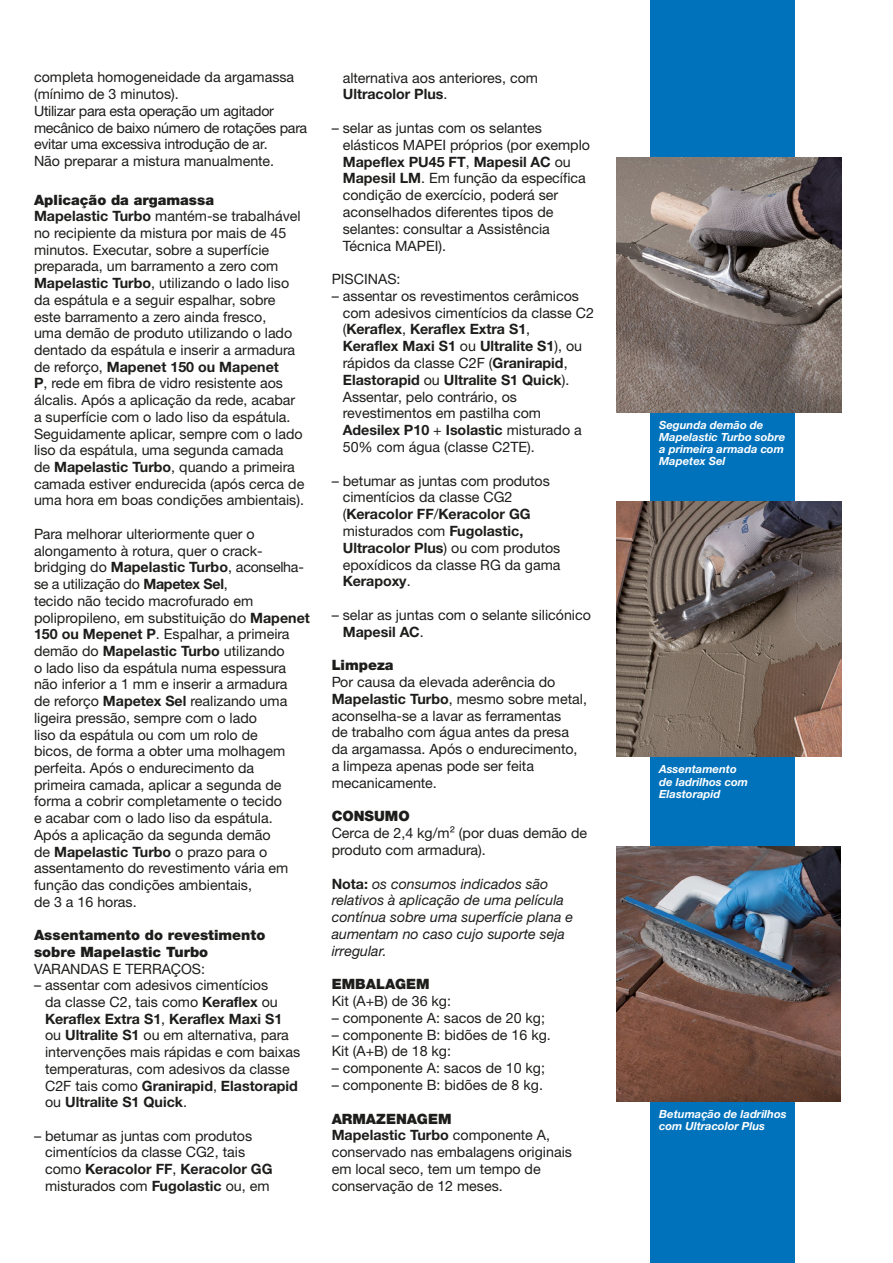
<style>
.page{position:relative;width:893px;height:1263px;background:#fff}
.page>*{position:absolute;margin:0;border:0;box-sizing:border-box;transform-origin:0 0}
.t1{font:14.25px/16.6px "Helvetica Neue LTW1 G";color:#1d1d1b}
.t2{font:14.25px/16.6px "Helvetica Neue LTW1 G";letter-spacing:-.02em;color:#1d1d1b}
.t3{font:italic 14.25px/16.8px "Helvetica Neue LTW1 G";color:#1d1d1b}
.t4{font:900 14.25px/16.6px "Helvetica Neue LTW1 G";color:#1d1d1b}
.t5{font:italic 700 11.25px/12px "Helvetica Neue LTW1 G";color:#fff}
.s1{font-weight:900}
.s2{font-weight:700}
.s3{font-weight:700;font-style:normal}
</style>
<div class="page">
<div style="left:651px;top:0;width:144px;height:1263px;background:#0072bb"></div>
<img style="left:617px;top:846px;width:224px;height:255px">
<img style="left:617px;top:157px;width:225px;height:255px">
<img style="left:617px;top:502px;width:225px;height:255px">
<p class="t2" style="left:34px;top:69px;width:275px">completa homogeneidade da argamassa (mínimo de 3 minutos).<br>Utilizar para esta operação um agitador mecânico de baixo número de rotações para evitar uma excessiva introdução de ar.<br>Não preparar a mistura manualmente.</p>
<p class="t1" style="left:34px;top:191px;width:272px"><span class="s1">Aplicação da argamassa<br></span><span class="s2">Mapelastic Turbo</span> mantém-se trabalhável no recipiente da mistura por mais de 45 minutos. Executar, sobre a superfície preparada, um barramento a zero com <span class="s2">Mapelastic Turbo</span>, utilizando o lado liso da espátula e a seguir espalhar, sobre este barramento a zero ainda fresco,<br>uma demão de produto utilizando o lado dentado da espátula e inserir a armadura de reforço, <span class="s2">Mapenet 150 ou Mapenet<br>P</span>, rede em fibra de vidro resistente aos álcalis. Após a aplicação da rede, acabar a superfície com o lado liso da espátula.<br>Seguidamente aplicar, sempre com o lado liso da espátula, uma segunda camada<br>de <span class="s2">Mapelastic Turbo</span>, quando a primeira camada estiver endurecida (após cerca de uma hora em boas condições ambientais).</p>
<p class="t1" style="left:34px;top:525px;width:277px">Para melhorar ulteriormente quer o alongamento à rotura, quer o crack&shy;bridging do <span class="s2">Mapelastic Turbo</span>, aconselha&shy;se a utilização do <span class="s2">Mapetex Sel</span>,<br>tecido não tecido macrofurado em polipropileno, em substituição do <span class="s2">Mapenet 150 ou Mepenet P</span>. Espalhar, a primeira demão do <span class="s2">Mapelastic Turbo</span> utilizando<br>o lado liso da espátula numa espessura não inferior a 1 mm e inserir a armadura<br>de reforço <span class="s2">Mapetex Sel</span> realizando uma ligeira pressão, sempre com o lado<br>liso da espátula ou com um rolo de<br>bicos, de forma a obter uma molhagem perfeita. Após o endurecimento da<br>primeira camada, aplicar a segunda de forma a cobrir completamente o tecido<br>e acabar com o lado liso da espátula.<br>Após a aplicação da segunda demão<br>de <span class="s2">Mapelastic Turbo</span> o prazo para o assentamento do revestimento vária em função das condições ambientais,<br>de 3 a 16 horas.</p>
<p class="t4" style="left:34px;top:927px;width:233px">Assentamento do revestimento sobre Mapelastic Turbo</p>
<p class="t1" style="left:34px;top:960px;width:173px">VARANDAS E TERRAÇOS:</p>
<p class="t1" style="left:45px;top:977px;width:257px;text-indent:-11px">– assentar com adesivos cimentícios<br>da classe C2, tais como <span class="s2">Keraflex</span> ou <span class="s2">Keraflex Extra S1</span>, <span class="s2">Keraflex Maxi S1 </span>ou <span class="s2">Ultralite S1</span> ou em alternativa, para intervenções mais rápidas e com baixas temperaturas, com adesivos da classe C2F tais como <span class="s2">Granirapid</span>, <span class="s2">Elastorapid </span>ou <span class="s2">Ultralite S1 Quick</span>.</p>
<p class="t1" style="left:45px;top:1127px;width:229px;text-indent:-11px">– betumar as juntas com produtos cimentícios da classe CG2, tais como <span class="s2">Keracolor FF</span>, <span class="s2">Keracolor GG </span>misturados com <span class="s2">Fugolastic</span> ou, em</p>
<p class="t1" style="left:343px;top:69px;width:197px">alternativa aos anteriores, com<br><span class="s2">Ultracolor Plus</span>.</p>
<p class="t1" style="left:343px;top:119px;width:249px;text-indent:-11px">– selar as juntas com os selantes elásticos MAPEI próprios (por exemplo<br><span class="s2">Mapeflex PU45 FT</span>, <span class="s2">Mapesil AC</span> ou<br><span class="s2">Mapesil LM</span>. Em função da específica condição de exercício, poderá ser aconselhados diferentes tipos de selantes: consultar a Assistência<br>Técnica MAPEI).</p>
<p class="t1" style="left:332px;top:271px;width:70px">PISCINAS:</p>
<p class="t1" style="left:343px;top:287px;width:253px;text-indent:-11px">– assentar os revestimentos cerâmicos com adesivos cimentícios da classe C2 (<span class="s2">Keraflex</span>, <span class="s2">Keraflex Extra S1</span>,<br><span class="s2">Keraflex Maxi S1</span> ou <span class="s2">Ultralite S1</span>), ou rápidos da classe C2F (<span class="s2">Granirapid</span>, <span class="s2">Elastorapid</span> ou <span class="s2">Ultralite S1 Quick</span>).<br>Assentar, pelo contrário, os revestimentos em pastilha com <span class="s2">Adesilex P10</span> + <span class="s2">Isolastic</span> misturado a 50% com água (classe C2TE).</p>
<p class="t1" style="left:343px;top:472px;width:219px;text-indent:-11px">– betumar as juntas com produtos cimentícios da classe CG2 (<span class="s2">Keracolor FF</span>/<span class="s2">Keracolor GG </span>misturados com <span class="s2">Fugolastic,<br>Ultracolor Plus</span>) ou com produtos epoxídicos da classe RG da gama<br><span class="s2">Kerapoxy</span>.</p>
<p class="t1" style="left:343px;top:606px;width:250px;text-indent:-11px">– selar as juntas com o selante silicónico<br><span class="s2">Mapesil AC</span>.</p>
<p class="t4" style="left:332px;top:657px;width:63px">Limpeza</p>
<p class="t1" style="left:332px;top:673px;width:257px">Por causa da elevada aderência do<br><span class="s2">Mapelastic Turbo</span>, mesmo sobre metal, aconselha-se a lavar as ferramentas<br>de trabalho com água antes da presa da argamassa. Após o endurecimento, a limpeza apenas pode ser feita mecanicamente.</p>
<p class="t4" style="left:332px;top:808px;width:80px">CONSUMO</p>
<p class="t1" style="left:332px;top:824px;width:257px">Cerca de 2,4 kg/m² (por duas demão de produto com armadura).</p>
<p class="t3" style="left:332px;top:875px;width:243px"><span class="s3">Nota:</span> os consumos indicados são relativos à aplicação de uma película contínua sobre uma superfície plana e aumentam no caso cujo suporte seja irregular.</p>
<p class="t4" style="left:332px;top:976px;width:99px">EMBALAGEM</p>
<p class="t1" style="left:332px;top:992px;width:121px">Kit (A+B) de 36 kg:</p>
<p class="t1" style="left:332px;top:1009px;width:215px">– componente A: sacos de 20 kg;</p>
<p class="t1" style="left:332px;top:1026px;width:221px">– componente B: bidões de 16 kg.<br>Kit (A+B) de 18 kg:</p>
<p class="t1" style="left:332px;top:1060px;width:215px">– componente A: sacos de 10 kg;</p>
<p class="t1" style="left:332px;top:1076px;width:213px">– componente B: bidões de 8 kg.</p>
<p class="t1" style="left:332px;top:1110px;width:242px"><span class="s1">ARMAZENAGEM<br></span><span class="s2">Mapelastic Turbo</span> componente A, conservado nas embalagens originais em local seco, tem um tempo de conservação de 12 meses.</p>
<p class="t5" style="left:659px;top:1108px;width:129px">Betumação de ladrilhos com Ultracolor Plus</p>
<p class="t5" style="left:659px;top:419px;width:128px">Segunda demão de<br>Mapelastic Turbo sobre a primeira armada com<br>Mapetex Sel</p>
<p class="t5" style="left:659px;top:763px;width:90px">Assentamento de ladrilhos com<br>Elastorapid</p>
</div>
